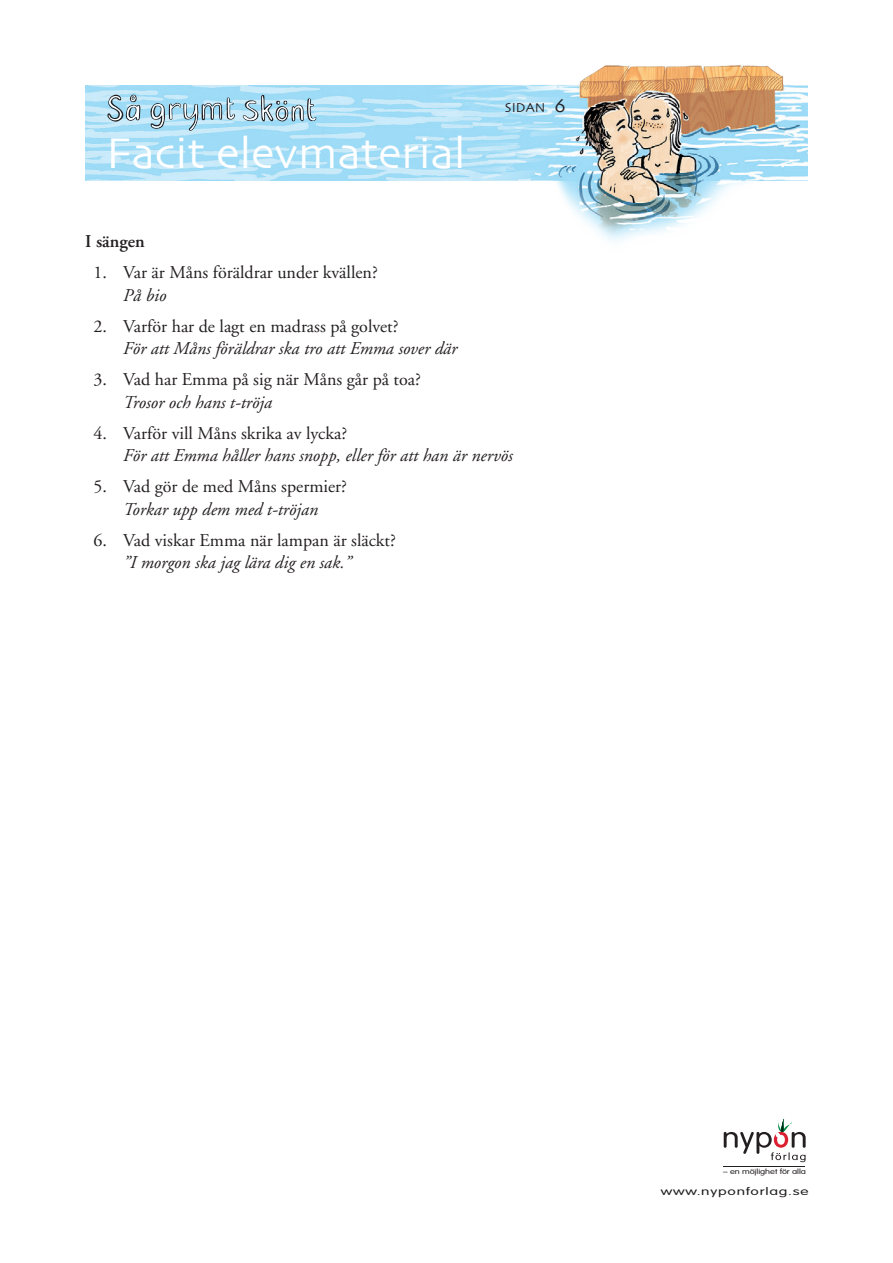
<style>
.page{position:relative;width:893px;height:1263px;background:#fff}
.page>*{position:absolute;margin:0;border:0;box-sizing:border-box;transform-origin:0 0}
.t1{font:45px "Skia";color:#fff}
.brødtekst_-_2mm_indr{font:18px/22.5px "Adobe Garamond";color:#231f20}
.brødtekst_-_2mm_indr-2{font:italic 18px/22.5px "Adobe Garamond";color:#231f20}
.brødtekst_fed{font:600 18px "Adobe Garamond";color:#231f20}
.t2{font:13.5px "Skia";color:#231f20}
.t3{font:300 10.5px "VAG Rounded";letter-spacing:.05em;color:#231f20;scale:1.48 1}
.t4{font:300 7.2px "VAG Rounded";letter-spacing:-.005em;color:#231f20;scale:1.28 1}
.s1{font-size:19.5px}
.s2{font-style:italic}
.s3{font-style:normal}
</style>
<div class="page">
<img style="left:85px;top:85px;width:237px;height:95px">
<img style="left:322px;top:65px;width:486px;height:177px">
<svg style="left:724px;top:1118px;width:82px;height:44px"></svg>
<hr style="left:724px;top:1167px;width:81px;height:1px;background:#231f20">
<svg style="left:243px;top:95px;width:73px;height:27px;background:#a0c1d0"></svg>
<svg style="left:151px;top:98px;width:84px;height:33px;background:#a2c7d9"></svg>
<svg style="left:107px;top:95px;width:33px;height:27px"></svg>
<h1 class="t1" style="left:106px;top:126px;width:361px">Facit elevmaterial</h1>
<p class="t2" style="left:505px;top:100px;width:62px">SIDAN <span class="s1">6</span></p>
<p class="brødtekst_fed" style="left:85px;top:231px;width:61px">I sängen</p>
<p class="brødtekst_-_2mm_indr" style="left:123px;top:262px;width:256px;text-indent:-30px">1. Var är Måns föräldrar under kvällen?<br><span class="s2">På bio</span></p>
<p class="brødtekst_-_2mm_indr-2" style="left:123px;top:315px;width:335px;text-indent:-30px"><span class="s3">2. Varför har de lagt en madrass på golvet?<br></span>För att Måns föräldrar ska tro att Emma sover där</p>
<p class="brødtekst_-_2mm_indr" style="left:123px;top:369px;width:299px;text-indent:-30px">3. Vad har Emma på sig när Måns går på toa?<br><span class="s2">Trosor och hans t-tröja</span></p>
<p class="brødtekst_-_2mm_indr-2" style="left:123px;top:422px;width:391px;text-indent:-30px"><span class="s3">4. Varför vill Måns skrika av lycka?<br></span>För att Emma håller hans snopp, eller för att han är nervös</p>
<p class="brødtekst_-_2mm_indr" style="left:94px;top:476px;width:255px;text-align:center">5. Vad gör de med Måns spermier?<br><span class="s2">Torkar upp dem med t-tröjan</span></p>
<p class="brødtekst_-_2mm_indr" style="left:123px;top:529px;width:274px;text-indent:-30px">6. Vad viskar Emma när lampan är släckt? <span class="s2">”I morgon ska jag lära dig en sak.”</span></p>
<p class="t4" style="left:723px;top:1167px;width:66px">– en möjlighet för alla</p>
<p class="t3" style="left:661px;top:1185px;width:101px">www.nyponforlag.se</p>
</div>
